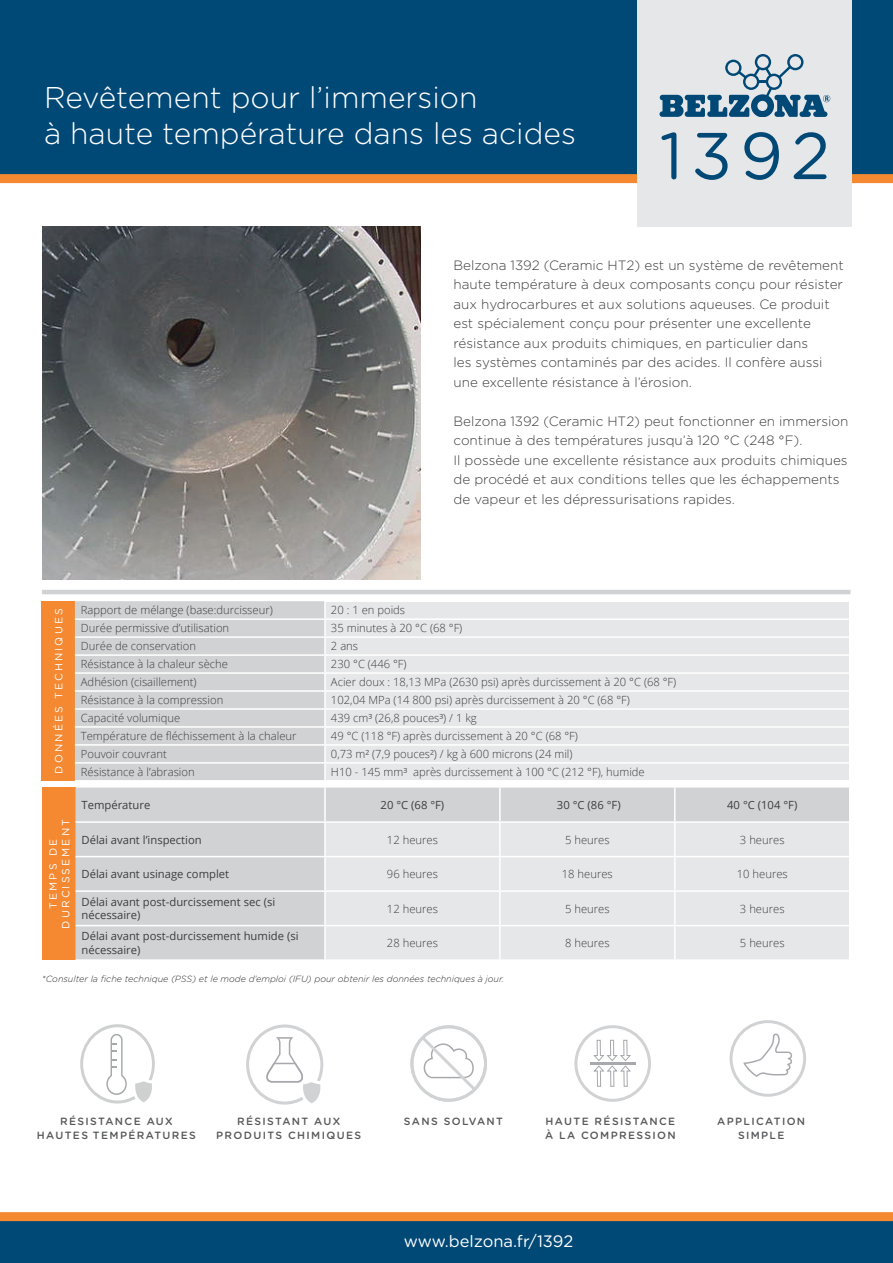
<style>
.page{position:relative;width:893px;height:1263px;background:#fff}
.page>*{position:absolute;margin:0;border:0;box-sizing:border-box;transform-origin:0 0}
.t1{font:66px "Gotham Rounded";color:#004876}
.t2{font:300 30px/36px "Gotham Rounded";color:#fff}
.t3{font:16.5px "Gotham Rounded";color:#fff}
.t4{font:300 13.5px/19.5px "Gotham Rounded";color:#3e3e3f}
.t5{font:300 11.25px "Open Sans";color:#3e3e3f}
.t6{font:11.25px/13.5px "Open Sans";color:#3e3e3f}
.t7{font:500 10.5px/14.9px "Gotham Rounded";letter-spacing:.13em;color:#57585a;text-align:center}
.t8{font:10.5px/12.6px "Gotham Rounded";letter-spacing:.2em;color:#fff;text-align:center}
.t9{font:italic 300 9px "Gotham Rounded";color:#312f30}
</style>
<div class="page">
<svg style="left:246px;top:1024px;width:77px;height:80px"></svg>
<div style="left:0;top:0;width:893px;height:179px;background:#004876"></div>
<div style="left:0;top:174px;width:893px;height:9px;background:#f58932"></div>
<div style="left:0;top:1220px;width:893px;height:43px;background:#004876"></div>
<img style="left:43px;top:226px;width:378px;height:354px">
<div style="left:638px;top:0;width:214px;height:226px;background:#e6e7e9"></div>
<svg style="left:659px;top:54px;width:171px;height:63px"></svg>
<hr style="left:42px;top:590px;width:808px;height:4px;background:#d1d2d4">
<div style="left:0;top:1212px;width:893px;height:9px;background:#f58932"></div>
<svg style="left:410px;top:1025px;width:77px;height:77px"></svg>
<svg style="left:574px;top:1025px;width:77px;height:77px"></svg>
<svg style="left:730px;top:1020px;width:76px;height:77px"></svg>
<svg style="left:80px;top:1024px;width:75px;height:79px"></svg>
<div style="left:42px;top:601px;width:33px;height:180px;background:#f58932"></div>
<div style="left:326px;top:602px;width:523px;height:178px;background:#e6e7e9"></div>
<hr style="left:325px;top:618px;width:525px;height:2px;background:#fff">
<hr style="left:325px;top:636px;width:525px;height:2px;background:#fff">
<hr style="left:325px;top:654px;width:525px;height:2px;background:#fff">
<hr style="left:325px;top:672px;width:525px;height:2px;background:#fff">
<hr style="left:325px;top:690px;width:525px;height:2px;background:#fff">
<hr style="left:325px;top:708px;width:525px;height:2px;background:#fff">
<hr style="left:325px;top:726px;width:525px;height:2px;background:#fff">
<hr style="left:325px;top:744px;width:525px;height:2px;background:#fff">
<hr style="left:325px;top:762px;width:525px;height:2px;background:#fff">
<svg style="left:75px;top:601px;width:250px;height:179px;background:#d4d5d7"></svg>
<div style="left:43px;top:788px;width:33px;height:172px;background:#f58932"></div>
<div style="left:76px;top:788px;width:773px;height:171px;background:#d1d2d4"></div>
<div style="left:326px;top:823px;width:523px;height:136px;background:#e6e7e9"></div>
<hr style="left:499px;top:788px;width:2px;height:33px;background:#fff">
<hr style="left:674px;top:788px;width:2px;height:33px;background:#fff">
<hr style="left:76px;top:821px;width:249px;height:2px;background:#fff">
<hr style="left:499px;top:823px;width:2px;height:33px;background:#fff">
<hr style="left:674px;top:823px;width:2px;height:33px;background:#fff">
<hr style="left:76px;top:856px;width:249px;height:1px;background:#fff">
<hr style="left:325px;top:856px;width:175px;height:1px;background:#fff">
<hr style="left:500px;top:856px;width:175px;height:1px;background:#fff">
<hr style="left:499px;top:857px;width:2px;height:33px;background:#fff">
<hr style="left:675px;top:856px;width:175px;height:1px;background:#fff">
<hr style="left:674px;top:857px;width:2px;height:33px;background:#fff">
<hr style="left:76px;top:890px;width:249px;height:2px;background:#fff">
<hr style="left:325px;top:890px;width:175px;height:2px;background:#fff">
<hr style="left:500px;top:890px;width:175px;height:2px;background:#fff">
<hr style="left:499px;top:892px;width:2px;height:33px;background:#fff">
<hr style="left:675px;top:890px;width:175px;height:2px;background:#fff">
<hr style="left:674px;top:892px;width:2px;height:33px;background:#fff">
<hr style="left:76px;top:925px;width:249px;height:1px;background:#fff">
<hr style="left:325px;top:925px;width:175px;height:1px;background:#fff">
<hr style="left:500px;top:925px;width:175px;height:1px;background:#fff">
<hr style="left:499px;top:926px;width:2px;height:33px;background:#fff">
<hr style="left:675px;top:925px;width:175px;height:1px;background:#fff">
<hr style="left:674px;top:926px;width:2px;height:33px;background:#fff">
<hr style="left:325px;top:821px;width:175px;height:2px;background:#fff">
<hr style="left:500px;top:821px;width:175px;height:2px;background:#fff">
<hr style="left:675px;top:821px;width:175px;height:2px;background:#fff">
<hr style="left:324px;top:788px;width:2px;height:33px;background:#fff">
<hr style="left:324px;top:823px;width:2px;height:33px;background:#fff">
<hr style="left:324px;top:857px;width:2px;height:33px;background:#fff">
<hr style="left:324px;top:892px;width:2px;height:33px;background:#fff">
<hr style="left:324px;top:926px;width:2px;height:33px;background:#fff">
<h2 class="t2" style="left:44px;top:78px;width:533px">Revêtement pour l’immersion<br>à haute température dans les acides</h2>
<h1 class="t1" style="left:659px;top:110px;width:172px">1392</h1>
<p class="t4" style="left:453px;top:255px;width:392px">Belzona 1392 (Ceramic HT2) est un système de revêtement haute température à deux composants conçu pour résister aux hydrocarbures et aux solutions aqueuses. Ce produit est spécialement conçu pour présenter une excellente résistance aux produits chimiques, en particulier dans<br>les systèmes contaminés par des acides. Il confère aussi une excellente résistance à l’érosion.</p>
<p class="t4" style="left:453px;top:411px;width:396px">Belzona 1392 (Ceramic HT2) peut fonctionner en immersion continue à des températures jusqu’à 120 °C (248 °F).<br>Il possède une excellente résistance aux produits chimiques de procédé et aux conditions telles que les échappements de vapeur et les dépressurisations rapides.</p>
<p class="t8" style="left:52px;top:773px;width:166px;rotate:-90deg">DONNÉES TECHNIQUES</p>
<p class="t5" style="left:81px;top:603px;width:193px">Rapport de mélange (base:durcisseur)</p>
<p class="t5" style="left:331px;top:603px;width:76px">20 : 1 en poids</p>
<p class="t5" style="left:81px;top:621px;width:150px">Durée permissive d’utilisation</p>
<p class="t5" style="left:331px;top:621px;width:133px">35 minutes à 20 °C (68 °F)</p>
<p class="t5" style="left:81px;top:639px;width:117px">Durée de conservation</p>
<p class="t5" style="left:331px;top:639px;width:29px">2 ans</p>
<p class="t5" style="left:81px;top:657px;width:149px">Résistance à la chaleur sèche</p>
<p class="t5" style="left:331px;top:657px;width:77px">230 °C (446 °F)</p>
<p class="t5" style="left:81px;top:674px;width:117px">Adhésion (cisaillement)</p>
<p class="t5" style="left:331px;top:674px;width:347px">Acier doux : 18,13 MPa (2630 psi) après durcissement à 20 °C (68 °F)</p>
<p class="t5" style="left:81px;top:692px;width:144px">Résistance à la compression</p>
<p class="t5" style="left:331px;top:692px;width:300px">102,04 MPa (14 800 psi) après durcissement à 20 °C (68 °F)</p>
<p class="t5" style="left:81px;top:710px;width:101px">Capacité volumique</p>
<p class="t5" style="left:331px;top:710px;width:147px">439 cm³ (26,8 pouces³) / 1 kg</p>
<p class="t5" style="left:81px;top:728px;width:217px">Température de fléchissement à la chaleur</p>
<p class="t5" style="left:331px;top:728px;width:249px">49 °C (118 °F) après durcissement à 20 °C (68 °F)</p>
<p class="t5" style="left:81px;top:746px;width:87px">Pouvoir couvrant</p>
<p class="t5" style="left:331px;top:746px;width:243px">0,73 m² (7,9 pouces²) / kg à 600 microns (24 mil)</p>
<p class="t5" style="left:81px;top:764px;width:115px">Résistance à l’abrasion</p>
<p class="t5" style="left:331px;top:764px;width:315px">H10 - 145 mm³ après durcissement à 100 °C (212 °F), humide</p>
<p class="t8" style="left:46px;top:928px;width:111px;rotate:-90deg">TEMPS DE<br>DURCISSEMENT</p>
<p class="t6" style="left:82px;top:798px;width:70px">Température</p>
<p class="t6" style="left:381px;top:798px;width:65px">20 °C (68 °F)</p>
<p class="t6" style="left:557px;top:798px;width:65px">30 °C (86 °F)</p>
<p class="t6" style="left:727px;top:798px;width:72px">40 °C (104 °F)</p>
<p class="t6" style="left:82px;top:832px;width:122px">Délai avant l’inspection</p>
<p class="t5" style="left:387px;top:832px;width:53px">12 heures</p>
<p class="t5" style="left:565px;top:832px;width:46px">5 heures</p>
<p class="t5" style="left:740px;top:832px;width:46px">3 heures</p>
<p class="t6" style="left:82px;top:867px;width:149px">Délai avant usinage complet</p>
<p class="t5" style="left:387px;top:866px;width:53px">96 heures</p>
<p class="t5" style="left:562px;top:866px;width:53px">18 heures</p>
<p class="t5" style="left:737px;top:866px;width:53px">10 heures</p>
<p class="t6" style="left:82px;top:895px;width:195px">Délai avant post-durcissement sec (si nécessaire)</p>
<p class="t5" style="left:387px;top:901px;width:53px">12 heures</p>
<p class="t5" style="left:565px;top:901px;width:46px">5 heures</p>
<p class="t5" style="left:740px;top:901px;width:46px">3 heures</p>
<p class="t6" style="left:82px;top:929px;width:219px">Délai avant post-durcissement humide (si nécessaire)</p>
<p class="t5" style="left:387px;top:935px;width:53px">28 heures</p>
<p class="t5" style="left:565px;top:935px;width:46px">8 heures</p>
<p class="t5" style="left:740px;top:935px;width:46px">5 heures</p>
<p class="t9" style="left:42px;top:973px;width:463px">*Consulter la fiche technique (PSS) et le mode d’emploi (IFU) pour obtenir les données techniques à jour.</p>
<p class="t7" style="left:37px;top:1113px;width:161px">RÉSISTANCE AUX<br>HAUTES TEMPÉRATURES</p>
<p class="t7" style="left:237px;top:1113px;width:105px">RÉSISTANT AUX</p>
<p class="t7" style="left:404px;top:1113px;width:101px">SANS SOLVANT</p>
<p class="t7" style="left:216px;top:1128px;width:146px">PRODUITS CHIMIQUES</p>
<p class="t7" style="left:545px;top:1113px;width:132px;text-align:left">HAUTE RÉSISTANCE<br>À LA COMPRESSION</p>
<h3 class="t3" style="left:404px;top:1230px;width:171px">www.belzona.fr/1392</h3>
<p class="t7" style="left:717px;top:1113px;width:90px">APPLICATION<br>SIMPLE</p>
</div>
